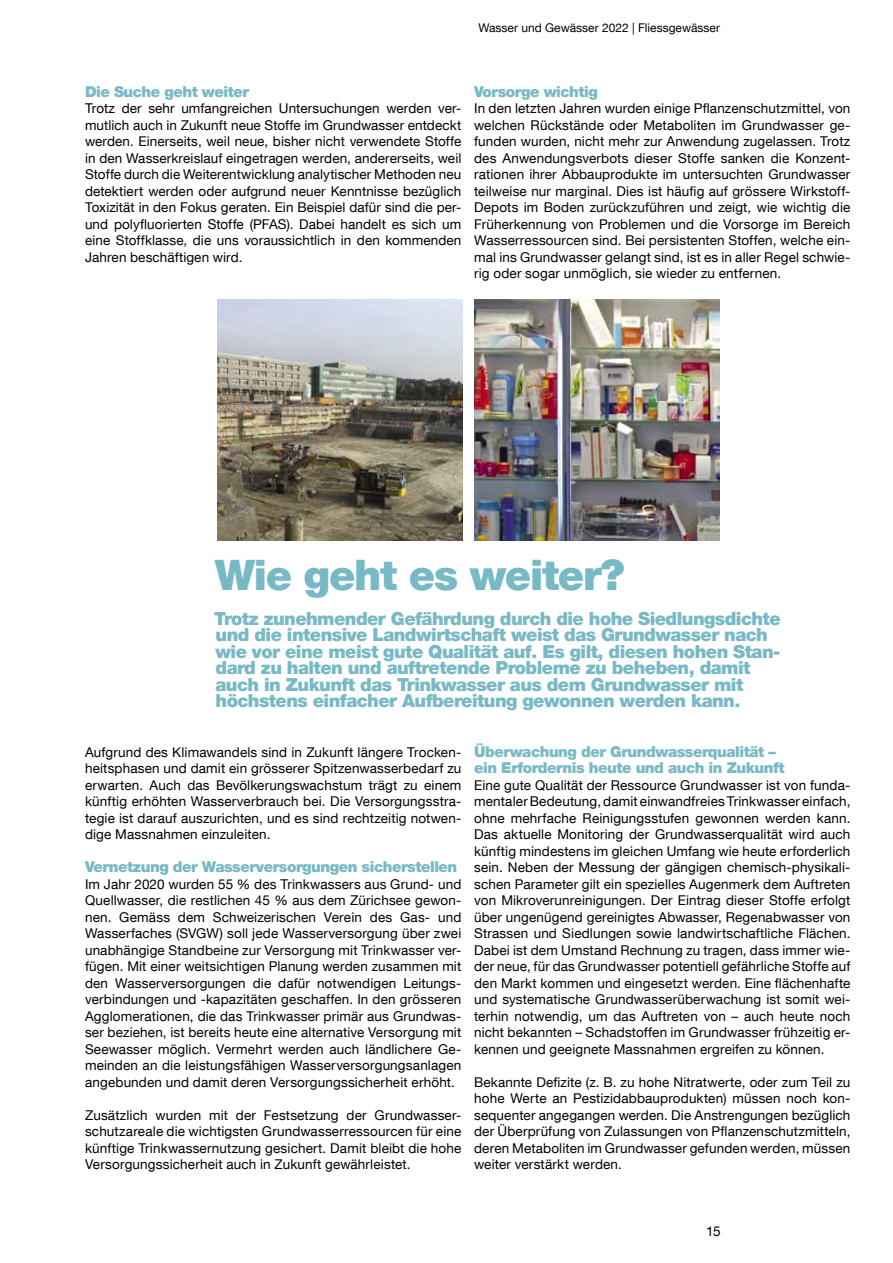
<style>
.page{position:relative;width:893px;height:1263px;background:#fff}
.page>*{position:absolute;margin:0;border:0;box-sizing:border-box;transform-origin:0 0}
.t1{font:900 42px "Helvetica Neue LT Com";letter-spacing:-.03em;color:#78b9c6}
.t2{font:900 18px/16.5px "Helvetica Neue LT Com";letter-spacing:-.03em;color:#78b9c6}
.t3{font:900 15px/16.5px "Helvetica Neue LT Com";letter-spacing:-.03em;color:#78b9c6}
.t4{font:13.5px/16.5px "Helvetica Neue LT Com";letter-spacing:.01em;color:#000;text-align:justify}
.t5{font:12px "Helvetica Neue LT Com";color:#000}
</style>
<div class="page">
<img style="left:217px;top:299px;width:245px;height:241px">
<img style="left:475px;top:299px;width:245px;height:241px">
<p class="t5" style="left:478px;top:20px;width:243px">Wasser und Gewässer 2022 | Fliessgewässer</p>
<p class="t3" style="left:85px;top:83px;width:166px">Die Suche geht weiter</p>
<p class="t4" style="left:85px;top:100px;width:378px">Trotz der sehr umfangreichen Untersuchungen werden ver&shy;mutlich auch in Zukunft neue Stoffe im Grundwasser entdeckt werden. Einerseits, weil neue, bisher nicht verwendete Stoffe in den Wasserkreislauf eingetragen werden, andererseits, weil Stoffe durch die Weiterentwicklung analytischer Methoden neu detektiert werden oder aufgrund neuer Kenntnisse bezüglich Toxizität in den Fokus geraten. Ein Beispiel dafür sind die per&shy;und polyfluorierten Stoffe (PFAS). Dabei handelt es sich um eine Stoffklasse, die uns voraussichtlich in den kommenden Jahren beschäftigen wird.</p>
<p class="t3" style="left:474px;top:83px;width:125px">Vorsorge wichtig</p>
<p class="t4" style="left:474px;top:100px;width:378px">In den letzten Jahren wurden einige Pflanzenschutzmittel, von welchen Rückstände oder Metaboliten im Grundwasser ge&shy;funden wurden, nicht mehr zur Anwendung zugelassen. Trotz des Anwendungsverbots dieser Stoffe sanken die Konzent&shy;rationen ihrer Abbauprodukte im untersuchten Grundwasser teilweise nur marginal. Dies ist häufig auf grössere Wirkstoff-Depots im Boden zurückzuführen und zeigt, wie wichtig die Früherkennung von Problemen und die Vorsorge im Bereich Wasserressourcen sind. Bei persistenten Stoffen, welche ein&shy;mal ins Grundwasser gelangt sind, ist es in aller Regel schwie&shy;rig oder sogar unmöglich, sie wieder zu entfernen.</p>
<h1 class="t1" style="left:215px;top:550px;width:411px">Wie geht es weiter?</h1>
<p class="t2" style="left:214px;top:610px;width:568px">Trotz zunehmender Gefährdung durch die hohe Siedlungsdichte und die intensive Landwirtschaft weist das Grundwasser nach wie vor eine meist gute Qualität auf. Es gilt, diesen hohen Stan&shy;dard zu halten und auftretende Probleme zu beheben, damit auch in Zukunft das Trinkwasser aus dem Grundwasser mit höchstens einfacher Aufbereitung gewonnen werden kann.</p>
<p class="t3" style="left:474px;top:743px;width:312px">Überwachung der Grundwasserqualität – ein Erfordernis heute und auch in Zukunft</p>
<p class="t4" style="left:474px;top:776px;width:378px">Eine gute Qualität der Ressource Grundwasser ist von funda&shy;mentaler Bedeutung, damit einwandfreies Trinkwasser einfach, ohne mehrfache Reinigungsstufen gewonnen werden kann.<br>Das aktuelle Monitoring der Grundwasserqualität wird auch künftig mindestens im gleichen Umfang wie heute erforderlich sein. Neben der Messung der gängigen chemisch-physikali&shy;schen Parameter gilt ein spezielles Augenmerk dem Auftreten von Mikroverunreinigungen. Der Eintrag dieser Stoffe erfolgt über ungenügend gereinigtes Abwasser, Regenabwasser von Strassen und Siedlungen sowie landwirtschaftliche Flächen.<br>Dabei ist dem Umstand Rechnung zu tragen, dass immer wie&shy;der neue, für das Grundwasser potentiell gefährliche Stoffe auf den Markt kommen und eingesetzt werden. Eine flächenhafte und systematische Grundwasserüberwachung ist somit wei&shy;terhin notwendig, um das Auftreten von – auch heute noch nicht bekannten – Schadstoffen im Grundwasser frühzeitig er&shy;kennen und geeignete Massnahmen ergreifen zu können.</p>
<p class="t4" style="left:474px;top:1073px;width:378px">Bekannte Defizite (z. B. zu hohe Nitratwerte, oder zum Teil zu hohe Werte an Pestizidabbauprodukten) müssen noch kon&shy;sequenter angegangen werden. Die Anstrengungen bezüglich der Überprüfung von Zulassungen von Pflanzenschutzmitteln, deren Metaboliten im Grundwasser gefunden werden, müssen weiter verstärkt werden.</p>
<p class="t4" style="left:85px;top:743px;width:378px">Aufgrund des Klimawandels sind in Zukunft längere Trocken&shy;heitsphasen und damit ein grösserer Spitzenwasserbedarf zu erwarten. Auch das Bevölkerungswachstum trägt zu einem künftig erhöhten Wasserverbrauch bei. Die Versorgungsstra&shy;tegie ist darauf auszurichten, und es sind rechtzeitig notwen&shy;dige Massnahmen einzuleiten.</p>
<p class="t3" style="left:85px;top:859px;width:374px">Vernetzung der Wasserversorgungen sicherstellen</p>
<p class="t4" style="left:85px;top:875px;width:378px">Im Jahr 2020 wurden 55 % des Trinkwassers aus Grund- und Quellwasser, die restlichen 45 % aus dem Zürichsee gewon&shy;nen. Gemäss dem Schweizerischen Verein des Gas- und Wasserfaches (SVGW) soll jede Wasserversorgung über zwei unabhängige Standbeine zur Versorgung mit Trinkwasser ver&shy;fügen. Mit einer weitsichtigen Planung werden zusammen mit den Wasserversorgungen die dafür notwendigen Leitungs&shy;verbindungen und -kapazitäten geschaffen. In den grösseren Agglomerationen, die das Trinkwasser primär aus Grundwas&shy;ser beziehen, ist bereits heute eine alternative Versorgung mit Seewasser möglich. Vermehrt werden auch ländlichere Ge&shy;meinden an die leistungsfähigen Wasserversorgungsanlagen angebunden und damit deren Versorgungssicherheit erhöht.</p>
<p class="t4" style="left:85px;top:1106px;width:378px">Zusätzlich wurden mit der Festsetzung der Grundwasser&shy;schutzareale die wichtigsten Grundwasserressourcen für eine künftige Trinkwassernutzung gesichert. Damit bleibt die hohe Versorgungssicherheit auch in Zukunft gewährleistet.</p>
<p class="t4" style="left:706px;top:1223px;width:16px">15</p>
</div>
